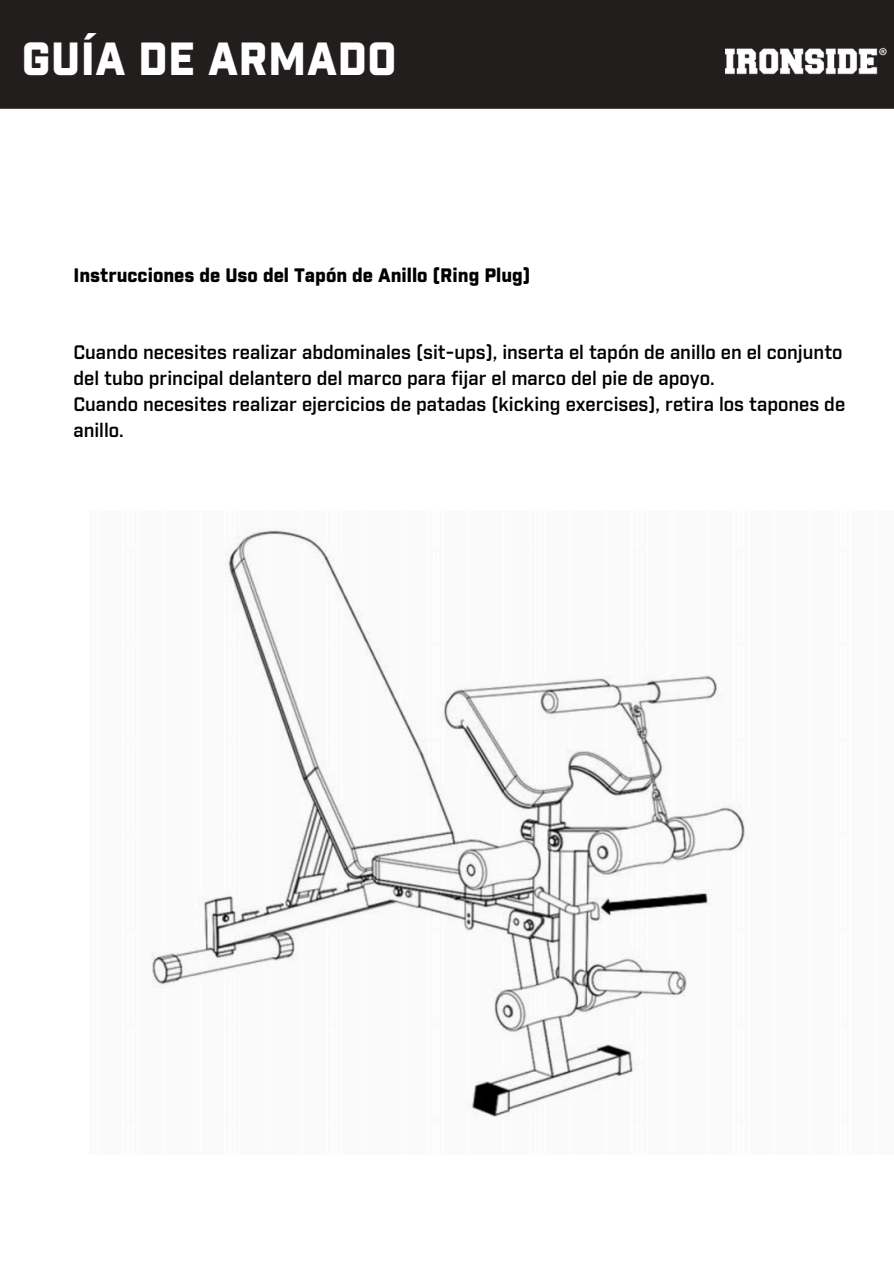
<style>
.page{position:relative;width:894px;height:1264px;background:#fff}
.page>*{position:absolute;margin:0;border:0;box-sizing:border-box;transform-origin:0 0}
.t1{font:900 45px "Industry";letter-spacing:.01em;color:#fff}
.t2{font:600 18.9px/25.8px "Industry";color:#000}
.t3{font:900 18.9px "Industry";color:#000}
</style>
<div class="page">
<img style="left:151px;top:528px;width:598px;height:589px">
<div style="left:0;top:0;width:892px;height:108px;background:#231e1e"></div>
<img style="left:712px;top:37px;width:180px;height:51px">
<p class="t1" style="left:22px;top:39px;width:376px">GUÍA DE ARMADO</p>
<h1 class="t3" style="left:73px;top:267px;width:458px">Instrucciones de Uso del Tapón de Anillo (Ring Plug)</h1>
<p class="t2" style="left:73px;top:341px;width:770px">Cuando necesites realizar abdominales (sit-ups), inserta el tapón de anillo en el conjunto del tubo principal delantero del marco para fijar el marco del pie de apoyo.</p>
<p class="t2" style="left:73px;top:393px;width:773px">Cuando necesites realizar ejercicios de patadas (kicking exercises), retira los tapones de anillo.</p>
</div>
